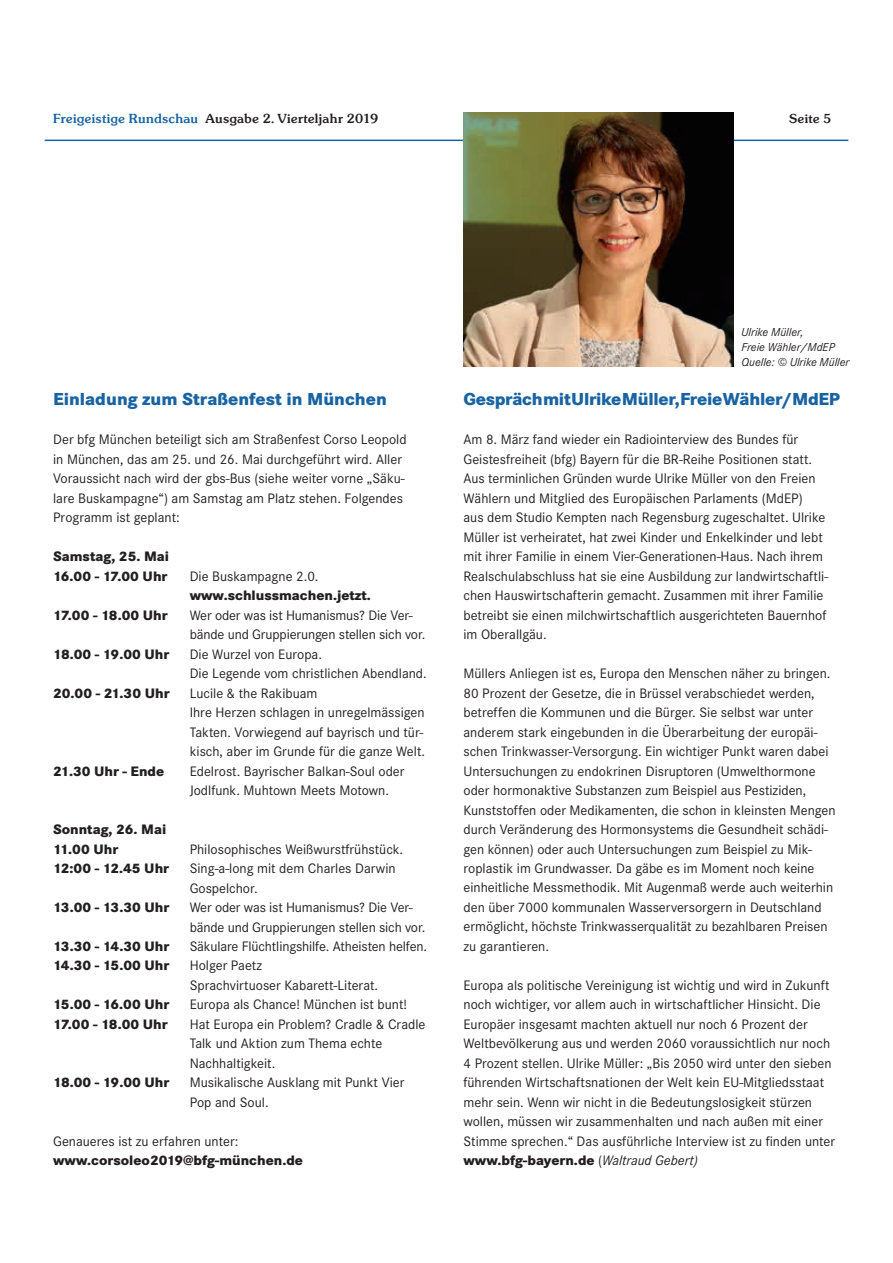
<style>
.page{position:relative;width:893px;height:1263px;background:#fff}
.page>*{position:absolute;margin:0;border:0;box-sizing:border-box;transform-origin:0 0}
.t1{font:800 18px "Corporate S";letter-spacing:-.015em;color:#1863a2}
.t2{font:14.25px/19.5px "Corporate S";color:#231f20}
.t3{font:800 14.25px/19.5px "Corporate S";color:#231f20}
.t4{font:500 12.75px "Sunset Serial";letter-spacing:.015em;color:#231f20}
.t5{font:500 12.6px "Sunset Serial";letter-spacing:.02em;color:#231f20}
.t6{font:italic 12px/15px "Corporate S";color:#231f20}
.s1{color:#1863a2}
.s2{font-weight:800}
.s3{font-style:italic}
</style>
<div class="page">
<hr style="left:45px;top:140px;width:803px;height:1px;background:#1863a2">
<img style="left:463px;top:112px;width:271px;height:254px">
<p class="t4" style="left:53px;top:108px;width:327px"><span class="s1">Freigeistige Rundschau</span> Ausgabe 2. Vierteljahr 2019</p>
<p class="t5" style="left:789px;top:108px;width:44px">Seite 5</p>
<p class="t1" style="left:53px;top:388px;width:335px">Einladung zum Straßenfest in München</p>
<p class="t2" style="left:53px;top:430px;width:355px">Der bfg München beteiligt sich am Straßenfest Corso Leopold in München, das am 25. und 26. Mai durchgeführt wird. Aller Voraussicht nach wird der gbs-Bus (siehe weiter vorne „Säku&shy;lare Buskampagne“) am Samstag am Platz stehen. Folgendes Programm ist geplant:</p>
<p class="t3" style="left:53px;top:547px;width:117px">Samstag, 25. Mai<br>16.00 - 17.00 Uhr</p>
<p class="t2" style="left:190px;top:566px;width:130px">Die Buskampagne 2.0.</p>
<p class="t3" style="left:190px;top:586px;width:183px">www.schlussmachen.jetzt.</p>
<p class="t3" style="left:53px;top:605px;width:116px">17.00 - 18.00 Uhr</p>
<p class="t2" style="left:190px;top:605px;width:237px">Wer oder was ist Humanismus? Die Ver&shy;bände und Gruppierungen stellen sich vor.</p>
<p class="t3" style="left:53px;top:644px;width:118px">18.00 - 19.00 Uhr</p>
<p class="t2" style="left:190px;top:644px;width:239px">Die Wurzel von Europa.<br>Die Legende vom christlichen Abendland.</p>
<p class="t3" style="left:53px;top:683px;width:118px">20.00 - 21.30 Uhr</p>
<p class="t2" style="left:190px;top:683px;width:237px">Lucile &amp; the Rakibuam<br>Ihre Herzen schlagen in unregelmässigen Takten. Vorwiegend auf bayrisch und tür&shy;kisch, aber im Grunde für die ganze Welt.</p>
<p class="t3" style="left:53px;top:761px;width:113px">21.30 Uhr - Ende</p>
<p class="t2" style="left:190px;top:761px;width:216px">Edelrost. Bayrischer Balkan-Soul oder<br>Jodlfunk. Muhtown Meets Motown.</p>
<p class="t3" style="left:53px;top:820px;width:115px">Sonntag, 26. Mai<br>11.00 Uhr</p>
<p class="t2" style="left:190px;top:839px;width:215px">Philosophisches Weißwurstfrühstück.</p>
<p class="t3" style="left:53px;top:859px;width:117px">12:00 - 12.45 Uhr</p>
<p class="t2" style="left:190px;top:859px;width:207px">Sing-a-long mit dem Charles Darwin<br>Gospelchor.</p>
<p class="t3" style="left:53px;top:898px;width:118px">13.00 - 13.30 Uhr</p>
<p class="t2" style="left:190px;top:898px;width:237px">Wer oder was ist Humanismus? Die Ver&shy;bände und Gruppierungen stellen sich vor.</p>
<p class="t3" style="left:53px;top:937px;width:118px">13.30 - 14.30 Uhr</p>
<p class="t2" style="left:190px;top:936px;width:239px">Säkulare Flüchtlingshilfe. Atheisten helfen.</p>
<p class="t3" style="left:53px;top:956px;width:118px">14.30 - 15.00 Uhr</p>
<p class="t2" style="left:190px;top:956px;width:190px">Holger Paetz<br>Sprachvirtuoser Kabarett-Literat.</p>
<p class="t3" style="left:53px;top:995px;width:118px">15.00 - 16.00 Uhr</p>
<p class="t2" style="left:190px;top:995px;width:219px">Europa als Chance! München ist bunt!</p>
<p class="t3" style="left:53px;top:1015px;width:116px">17.00 - 18.00 Uhr</p>
<p class="t2" style="left:190px;top:1014px;width:237px">Hat Europa ein Problem? Cradle &amp; Cradle<br>Talk und Aktion zum Thema echte<br>Nachhaltigkeit.</p>
<p class="t3" style="left:53px;top:1073px;width:118px">18.00 - 19.00 Uhr</p>
<p class="t2" style="left:190px;top:1073px;width:216px">Musikalische Ausklang mit Punkt Vier<br>Pop and Soul.</p>
<p class="t2" style="left:53px;top:1131px;width:187px">Genaueres ist zu erfahren unter:</p>
<p class="t3" style="left:53px;top:1151px;width:251px">www.corsoleo2019@bfg-münchen.de</p>
<p class="t6" style="left:742px;top:325px;width:109px">Ulrike Müller,<br>Freie Wähler/MdEP<br>Quelle: © Ulrike Müller</p>
<p class="t1" style="left:463px;top:388px;width:378px">Gespräch mit Ulrike Müller, Freie Wähler/MdEP</p>
<p class="t2" style="left:463px;top:430px;width:366px">Am 8. März fand wieder ein Radiointerview des Bundes für Geistesfreiheit (bfg) Bayern für die BR-Reihe Positionen statt.<br>Aus terminlichen Gründen wurde Ulrike Müller von den Freien Wählern und Mitglied des Europäischen Parlaments (MdEP)<br>aus dem Studio Kempten nach Regensburg zugeschaltet. Ulrike Müller ist verheiratet, hat zwei Kinder und Enkelkinder und lebt mit ihrer Familie in einem Vier-Generationen-Haus. Nach ihrem Realschulabschluss hat sie eine Ausbildung zur landwirtschaftli&shy;chen Hauswirtschafterin gemacht. Zusammen mit ihrer Familie betreibt sie einen milchwirtschaftlich ausgerichteten Bauernhof im Oberallgäu.</p>
<p class="t2" style="left:463px;top:664px;width:374px">Müllers Anliegen ist es, Europa den Menschen näher zu bringen.<br>80 Prozent der Gesetze, die in Brüssel verabschiedet werden, betreffen die Kommunen und die Bürger. Sie selbst war unter anderem stark eingebunden in die Überarbeitung der europäi&shy;schen Trinkwasser-Versorgung. Ein wichtiger Punkt waren dabei Untersuchungen zu endokrinen Disruptoren (Umwelthormone oder hormonaktive Substanzen zum Beispiel aus Pestiziden, Kunststoffen oder Medikamenten, die schon in kleinsten Mengen durch Veränderung des Hormonsystems die Gesundheit schädi&shy;gen können) oder auch Untersuchungen zum Beispiel zu Mik&shy;roplastik im Grundwasser. Da gäbe es im Moment noch keine einheitliche Messmethodik. Mit Augenmaß werde auch weiterhin den über 7000 kommunalen Wasserversorgern in Deutschland ermöglicht, höchste Trinkwasserqualität zu bezahlbaren Preisen zu garantieren.</p>
<p class="t2" style="left:463px;top:975px;width:373px">Europa als politische Vereinigung ist wichtig und wird in Zukunft noch wichtiger, vor allem auch in wirtschaftlicher Hinsicht. Die Europäer insgesamt machten aktuell nur noch 6 Prozent der Weltbevölkerung aus und werden 2060 voraussichtlich nur noch 4 Prozent stellen. Ulrike Müller: „Bis 2050 wird unter den sieben führenden Wirtschaftsnationen der Welt kein EU-Mitgliedsstaat mehr sein. Wenn wir nicht in die Bedeutungslosigkeit stürzen wollen, müssen wir zusammenhalten und nach außen mit einer Stimme sprechen.“ Das ausführliche Interview ist zu finden unter <span class="s2">www.bfg-bayern.de</span> (<span class="s3">Waltraud Gebert)</span></p>
</div>
